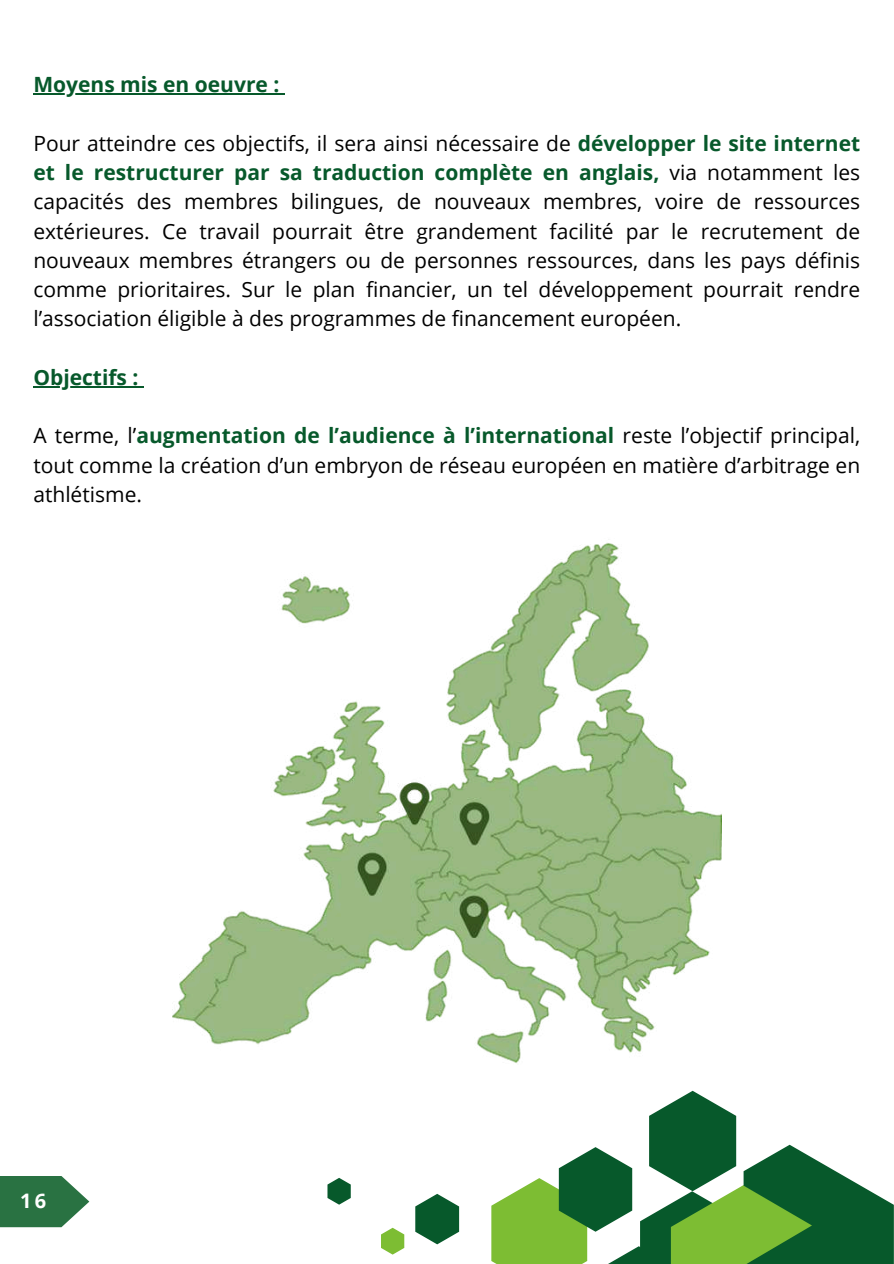
<style>
.page{position:relative;width:894px;height:1264px;background:#fff}
.page>*{position:absolute;margin:0;border:0;box-sizing:border-box;transform-origin:0 0}
.t1{font:21px/29.2px "Open Sans";color:#000;text-align:justify}
.t2{font:700 21px "Open Sans";color:#07592b}
.t3{font:700 19.95px "Open Sans";color:#fff}
.s1{font-weight:700;color:#07592b}
</style>
<div class="page">
<svg style="left:415px;top:1193px;width:44px;height:51px"></svg>
<svg style="left:381px;top:1227px;width:23px;height:27px"></svg>
<svg style="left:327px;top:1178px;width:23px;height:26px"></svg>
<svg style="left:491px;top:1090px;width:402px;height:173px"></svg>
<img style="left:172px;top:542px;width:549px;height:521px">
<hr style="left:33px;top:93px;width:246px;height:1px;background:#07592b">
<hr style="left:33px;top:386px;width:105px;height:1px;background:#07592b">
<svg style="left:0;top:1176px;width:89px;height:51px;background:#49875e"></svg>
<p class="t2" style="left:33px;top:70px;width:247px">Moyens mis en oeuvre :</p>
<p class="t1" style="left:33px;top:128px;width:828px">Pour atteindre ces objectifs, il sera ainsi nécessaire de <span class="s1">développer le site internet et le restructurer par sa traduction complète en anglais,</span> via notamment les capacités des membres bilingues, de nouveaux membres, voire de ressources extérieures. Ce travail pourrait être grandement facilité par le recrutement de nouveaux membres étrangers ou de personnes ressources, dans les pays définis comme prioritaires. Sur le plan financier, un tel développement pourrait rendre l’association éligible à des programmes de financement européen.</p>
<p class="t2" style="left:33px;top:362px;width:107px">Objectifs :</p>
<p class="t1" style="left:33px;top:420px;width:828px">A terme, l’<span class="s1">augmentation de l’audience à l’international</span> reste l’objectif principal, tout comme la création d’un embryon de réseau européen en matière d’arbitrage en athlétisme.</p>
<p class="t3" style="left:20px;top:1186px;width:28px">16</p>
</div>
